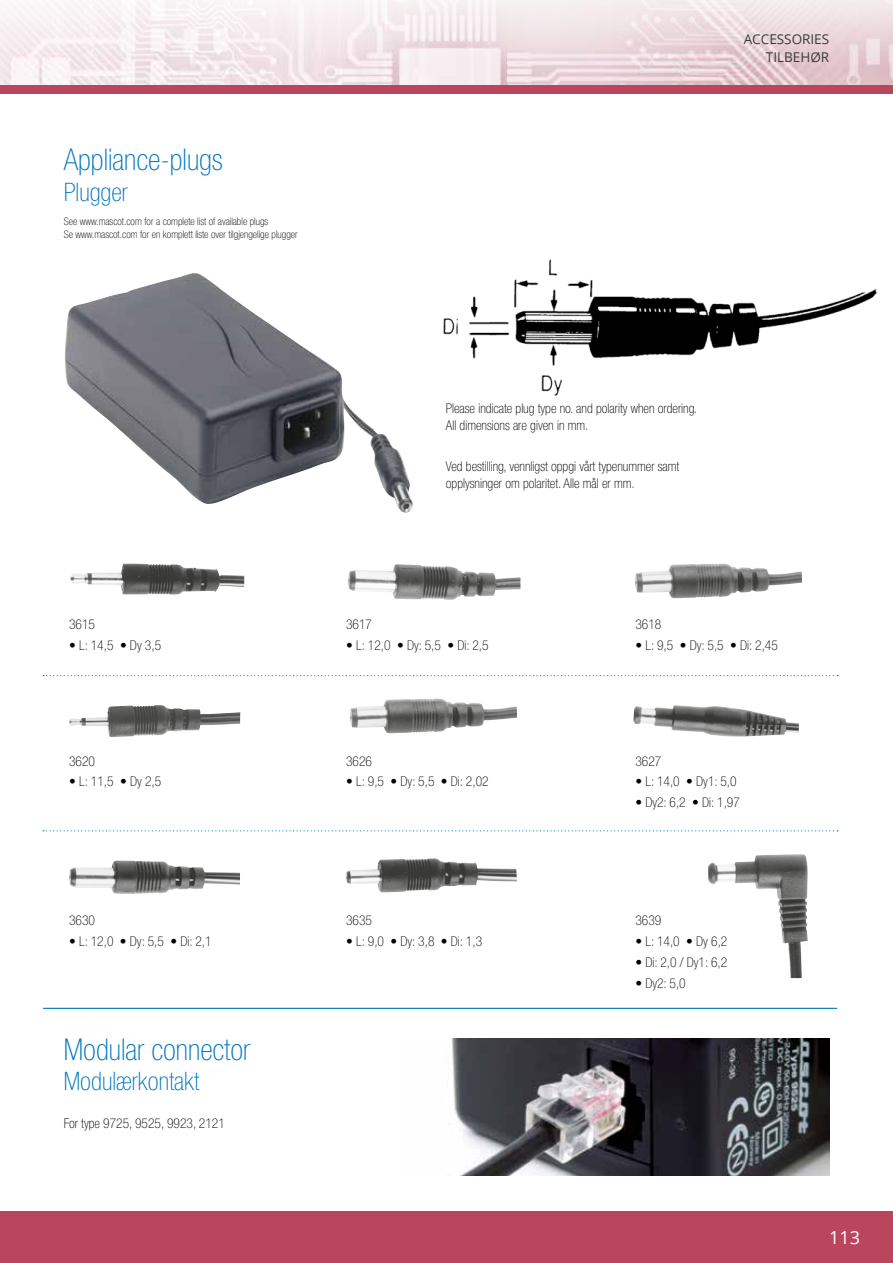
<style>
.page{position:relative;width:893px;height:1263px;background:#fff}
.page>*{position:absolute;margin:0;border:0;box-sizing:border-box;transform-origin:0 0}
.t1{font:100 condensed 30px "Helvetica Neue LT Std";color:#0077be}
.t2{font:100 condensed 25.5px "Helvetica Neue LT Std";color:#0077be}
.t3{font:18px "Open Sans";color:#fff}
.t4{font:100 condensed 13.5px/16.5px "Helvetica Neue LT Std";color:#000}
.t5{font:13.5px/18px "Open Sans";color:#3c3c3b;text-align:right}
.t6{font:100 condensed 10.5px/12.8px "Helvetica Neue LT Std";color:#000}
</style>
<div class="page">
<img style="left:70px;top:563px;width:174px;height:32px">
<img style="left:347px;top:564px;width:173px;height:36px">
<img style="left:635px;top:563px;width:167px;height:35px">
<img style="left:69px;top:705px;width:171px;height:32px">
<img style="left:350px;top:698px;width:167px;height:35px">
<img style="left:633px;top:705px;width:166px;height:32px">
<img style="left:69px;top:860px;width:171px;height:34px">
<img style="left:345px;top:858px;width:172px;height:35px">
<img style="left:708px;top:854px;width:100px;height:124px">
<img style="left:443px;top:259px;width:435px;height:137px">
<img style="left:64px;top:273px;width:349px;height:240px">
<svg style="left:43px;top:675px;width:795px;height:1px"></svg>
<svg style="left:43px;top:830px;width:795px;height:1px"></svg>
<hr style="left:43px;top:1008px;width:794px;height:1px;background:#0077be">
<img style="left:447px;top:1038px;width:382px;height:138px">
<img style="left:0;top:0;width:893px;height:85px">
<div style="left:0;top:1212px;width:893px;height:51px;background:#ba465d"></div>
<div style="left:0;top:85px;width:893px;height:9px;background:#ba465d"></div>
<h1 class="t1" style="left:64px;top:143px;width:160px">Appliance-plugs</h1>
<h2 class="t2" style="left:64px;top:178px;width:66px">Plugger</h2>
<p class="t6" style="left:64px;top:215px;width:235px">See www.mascot.com for a complete list of available plugs<br>Se www.mascot.com for en komplett liste over tilgjengelige plugger</p>
<p class="t5" style="left:744px;top:30px;width:87px">ACCESSORIES<br>TILBEHØR</p>
<p class="t4" style="left:446px;top:400px;width:253px">Please indicate plug type no. and polarity when ordering.<br>All dimensions are given in mm.</p>
<p class="t4" style="left:446px;top:458px;width:235px">Ved bestilling, vennligst oppgi vårt typenummer samt opplysninger om polaritet. Alle mål er mm.</p>
<p class="t4" style="left:69px;top:616px;width:27px">3615</p>
<p class="t4" style="left:69px;top:637px;width:94px">• L: 14,5 • Dy 3,5</p>
<p class="t4" style="left:346px;top:616px;width:27px">3617</p>
<p class="t4" style="left:346px;top:637px;width:144px">• L: 12,0 • Dy: 5,5 • Di: 2,5</p>
<p class="t4" style="left:635px;top:616px;width:27px">3618</p>
<p class="t4" style="left:635px;top:637px;width:144px">• L: 9,5 • Dy: 5,5 • Di: 2,45</p>
<p class="t4" style="left:69px;top:752px;width:27px">3620</p>
<p class="t4" style="left:69px;top:773px;width:94px">• L: 11,5 • Dy 2,5</p>
<p class="t4" style="left:346px;top:752px;width:27px">3626</p>
<p class="t4" style="left:346px;top:773px;width:144px">• L: 9,5 • Dy: 5,5 • Di: 2,02</p>
<p class="t4" style="left:635px;top:752px;width:27px">3627</p>
<p class="t4" style="left:635px;top:773px;width:103px">• L: 14,0 • Dy1: 5,0</p>
<p class="t4" style="left:635px;top:794px;width:106px">• Dy2: 6,2 • Di: 1,97</p>
<p class="t4" style="left:69px;top:912px;width:27px">3630</p>
<p class="t4" style="left:69px;top:933px;width:144px">• L: 12,0 • Dy: 5,5 • Di: 2,1</p>
<p class="t4" style="left:346px;top:912px;width:27px">3635</p>
<p class="t4" style="left:346px;top:933px;width:137px">• L: 9,0 • Dy: 3,8 • Di: 1,3</p>
<p class="t4" style="left:635px;top:912px;width:27px">3639</p>
<p class="t4" style="left:635px;top:933px;width:94px">• L: 14,0 • Dy 6,2</p>
<p class="t4" style="left:635px;top:954px;width:93px">• Di: 2,0 / Dy1: 6,2</p>
<p class="t4" style="left:635px;top:974px;width:52px">• Dy2: 5,0</p>
<h1 class="t1" style="left:64px;top:1032px;width:188px">Modular connector</h1>
<h2 class="t2" style="left:64px;top:1067px;width:137px">Modulærkontakt</h2>
<p class="t4" style="left:64px;top:1115px;width:163px">For type 9725, 9525, 9923, 2121</p>
<h3 class="t3" style="left:829px;top:1225px;width:32px">113</h3>
</div>
